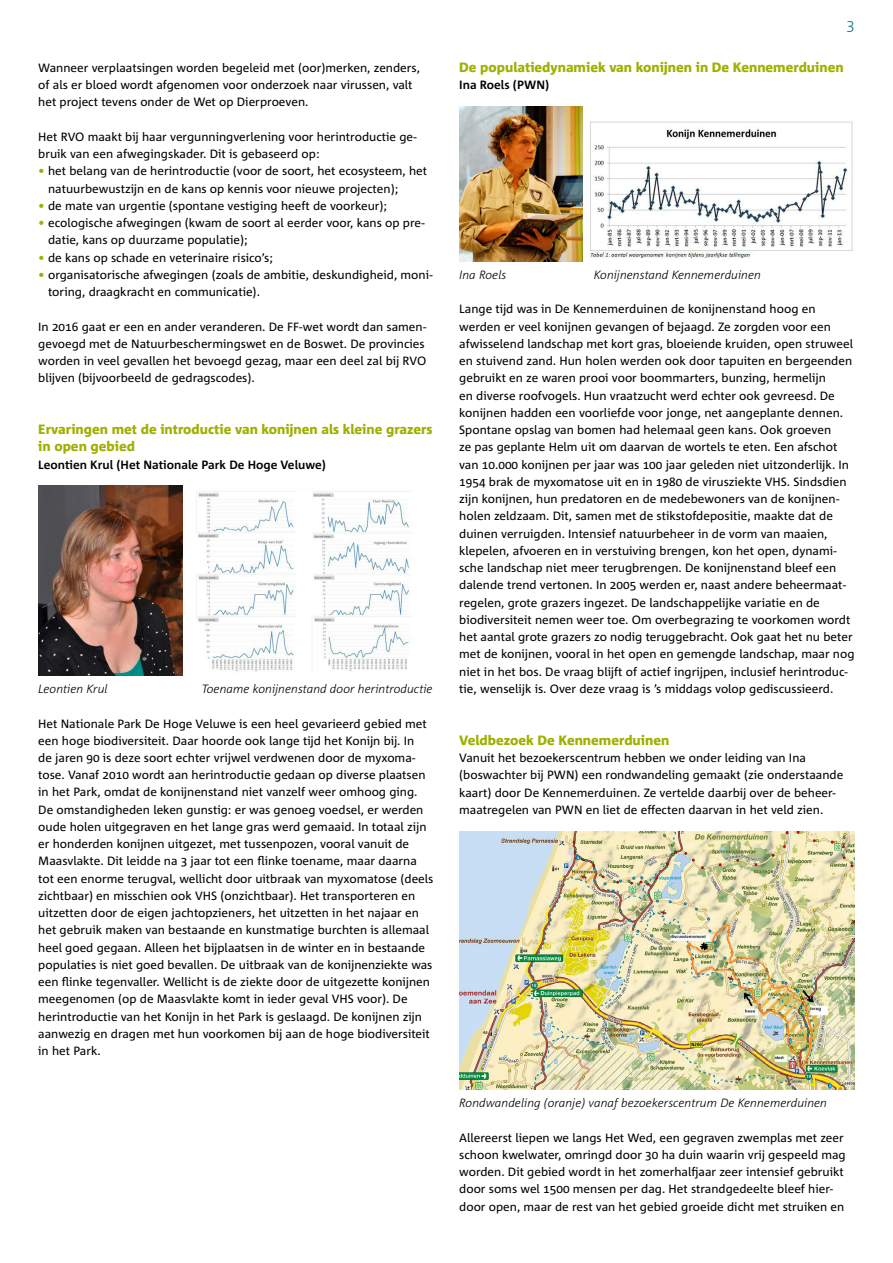
<style>
.page{position:relative;width:893px;height:1263px;background:#fff}
.page>*{position:absolute;margin:0;border:0;box-sizing:border-box;transform-origin:0 0}
.t1{font:300 15px "Corpid C1";color:#006888}
.t2{font:800 13.5px/17.2px "Corpid C1";color:#9fb000}
.t3{font:12px/17.2px "Corpid C1";color:#000}
.t4{font:italic 300 12px "Corpid C1";color:#000}
.t5{font:700 12px "Corpid C1";color:#000}
.s1{color:#9fb000}
</style>
<div class="page">
<img style="left:197px;top:491px;width:213px;height:181px">
<img style="left:38px;top:486px;width:145px;height:190px">
<img style="left:459px;top:106px;width:124px;height:156px">
<img style="left:590px;top:121px;width:263px;height:137px">
<img style="left:459px;top:831px;width:396px;height:259px">
<p class="t3" style="left:38px;top:59px;width:383px">Wanneer verplaatsingen worden begeleid met (oor)merken, zenders, of als er bloed wordt afgenomen voor onderzoek naar virussen, valt het project tevens onder de Wet op Dierproeven.</p>
<p class="t3" style="left:38px;top:128px;width:380px">Het RVO maakt bij haar vergunningverlening voor herintroductie ge&shy;bruik van een afwegingskader. Dit is gebaseerd op:</p>
<p class="t3" style="left:48px;top:162px;width:381px;text-indent:-10px"><span class="s1">•</span> het belang van de herintroductie (voor de soort, het ecosysteem, het natuurbewustzijn en de kans op kennis voor nieuwe projecten);</p>
<p class="t3" style="left:38px;top:197px;width:350px"><span class="s1">•</span> de mate van urgentie (spontane vestiging heeft de voorkeur);</p>
<p class="t3" style="left:48px;top:214px;width:378px;text-indent:-10px"><span class="s1">•</span> ecologische afwegingen (kwam de soort al eerder voor, kans op pre&shy;datie, kans op duurzame populatie);</p>
<p class="t3" style="left:38px;top:248px;width:236px"><span class="s1">•</span> de kans op schade en veterinaire risico’s;</p>
<p class="t3" style="left:48px;top:266px;width:386px;text-indent:-10px"><span class="s1">•</span> organisatorische afwegingen (zoals de ambitie, deskundigheid, moni&shy;toring, draagkracht en communicatie).</p>
<p class="t3" style="left:38px;top:317px;width:390px">In 2016 gaat er een en ander veranderen. De FF-wet wordt dan samen&shy;gevoegd met de Natuurbeschermingswet en de Boswet. De provincies worden in veel gevallen het bevoegd gezag, maar een deel zal bij RVO blijven (bijvoorbeeld de gedragscodes).</p>
<p class="t2" style="left:38px;top:420px;width:396px">Ervaringen met de introductie van konijnen als kleine grazers in open gebied</p>
<p class="t5" style="left:38px;top:457px;width:289px">Leontien Krul (Het Nationale Park De Hoge Veluwe)</p>
<p class="t4" style="left:38px;top:681px;width:71px">Leontien Krul</p>
<p class="t4" style="left:202px;top:681px;width:232px">Toename konijnenstand door herintroductie</p>
<p class="t3" style="left:38px;top:714px;width:397px">Het Nationale Park De Hoge Veluwe is een heel gevarieerd gebied met een hoge biodiversiteit. Daar hoorde ook lange tijd het Konijn bij. In<br>de jaren 90 is deze soort echter vrijwel verdwenen door de myxoma&shy;tose. Vanaf 2010 wordt aan herintroductie gedaan op diverse plaatsen in het Park, omdat de konijnenstand niet vanzelf weer omhoog ging.<br>De omstandigheden leken gunstig: er was genoeg voedsel, er werden oude holen uitgegraven en het lange gras werd gemaaid. In totaal zijn er honderden konijnen uitgezet, met tussenpozen, vooral vanuit de Maasvlakte. Dit leidde na 3 jaar tot een flinke toename, maar daarna tot een enorme terugval, wellicht door uitbraak van myxomatose (deels zichtbaar) en misschien ook VHS (onzichtbaar). Het transporteren en uitzetten door de eigen jachtopzieners, het uitzetten in het najaar en het gebruik maken van bestaande en kunstmatige burchten is allemaal heel goed gegaan. Alleen het bijplaatsen in de winter en in bestaande populaties is niet goed bevallen. De uitbraak van de konijnenziekte was een flinke tegenvaller. Wellicht is de ziekte door de uitgezette konijnen meegenomen (op de Maasvlakte komt in ieder geval VHS voor). De herintroductie van het Konijn in het Park is geslaagd. De konijnen zijn aanwezig en dragen met hun voorkomen bij aan de hoge biodiversiteit in het Park.</p>
<p class="t1" style="left:846px;top:15px;width:10px">3</p>
<p class="t2" style="left:459px;top:58px;width:386px">De populatiedynamiek van konijnen in De Kennemerduinen</p>
<p class="t5" style="left:459px;top:77px;width:91px">Ina Roels (PWN)</p>
<p class="t4" style="left:459px;top:267px;width:49px">Ina Roels</p>
<p class="t4" style="left:594px;top:267px;width:169px">Konijnenstand Kennemerduinen</p>
<p class="t3" style="left:459px;top:300px;width:397px">Lange tijd was in De Kennemerduinen de konijnenstand hoog en werden er veel konijnen gevangen of bejaagd. Ze zorgden voor een afwisselend landschap met kort gras, bloeiende kruiden, open struweel en stuivend zand. Hun holen werden ook door tapuiten en bergeenden gebruikt en ze waren prooi voor boommarters, bunzing, hermelijn<br>en diverse roofvogels. Hun vraatzucht werd echter ook gevreesd. De konijnen hadden een voorliefde voor jonge, net aangeplante dennen.<br>Spontane opslag van bomen had helemaal geen kans. Ook groeven<br>ze pas geplante Helm uit om daarvan de wortels te eten. Een afschot van 10.000 konijnen per jaar was 100 jaar geleden niet uitzonderlijk. In 1954 brak de myxomatose uit en in 1980 de virusziekte VHS. Sindsdien zijn konijnen, hun predatoren en de medebewoners van de konijnen&shy;holen zeldzaam. Dit, samen met de stikstofdepositie, maakte dat de duinen verruigden. Intensief natuurbeheer in de vorm van maaien, klepelen, afvoeren en in verstuiving brengen, kon het open, dynami&shy;sche landschap niet meer terugbrengen. De konijnenstand bleef een dalende trend vertonen. In 2005 werden er, naast andere beheermaat&shy;regelen, grote grazers ingezet. De landschappelijke variatie en de biodiversiteit nemen weer toe. Om overbegrazing te voorkomen wordt het aantal grote grazers zo nodig teruggebracht. Ook gaat het nu beter met de konijnen, vooral in het open en gemengde landschap, maar nog niet in het bos. De vraag blijft of actief ingrijpen, inclusief herintroduc&shy;tie, wenselijk is. Over deze vraag is ’s middags volop gediscussieerd.</p>
<p class="t2" style="left:459px;top:731px;width:212px">Veldbezoek De Kennemerduinen</p>
<p class="t3" style="left:459px;top:749px;width:386px">Vanuit het bezoekerscentrum hebben we onder leiding van Ina (boswachter bij PWN) een rondwandeling gemaakt (zie onderstaande kaart) door De Kennemerduinen. Ze vertelde daarbij over de beheer&shy;maatregelen van PWN en liet de effecten daarvan in het veld zien.</p>
<p class="t4" style="left:459px;top:1095px;width:369px">Rondwandeling (oranje) vanaf bezoekerscentrum De Kennemerduinen</p>
<p class="t3" style="left:459px;top:1128px;width:388px">Allereerst liepen we langs Het Wed, een gegraven zwemplas met zeer schoon kwelwater, omringd door 30 ha duin waarin vrij gespeeld mag worden. Dit gebied wordt in het zomerhalfjaar zeer intensief gebruikt door soms wel 1500 mensen per dag. Het strandgedeelte bleef hier&shy;door open, maar de rest van het gebied groeide dicht met struiken en</p>
</div>
